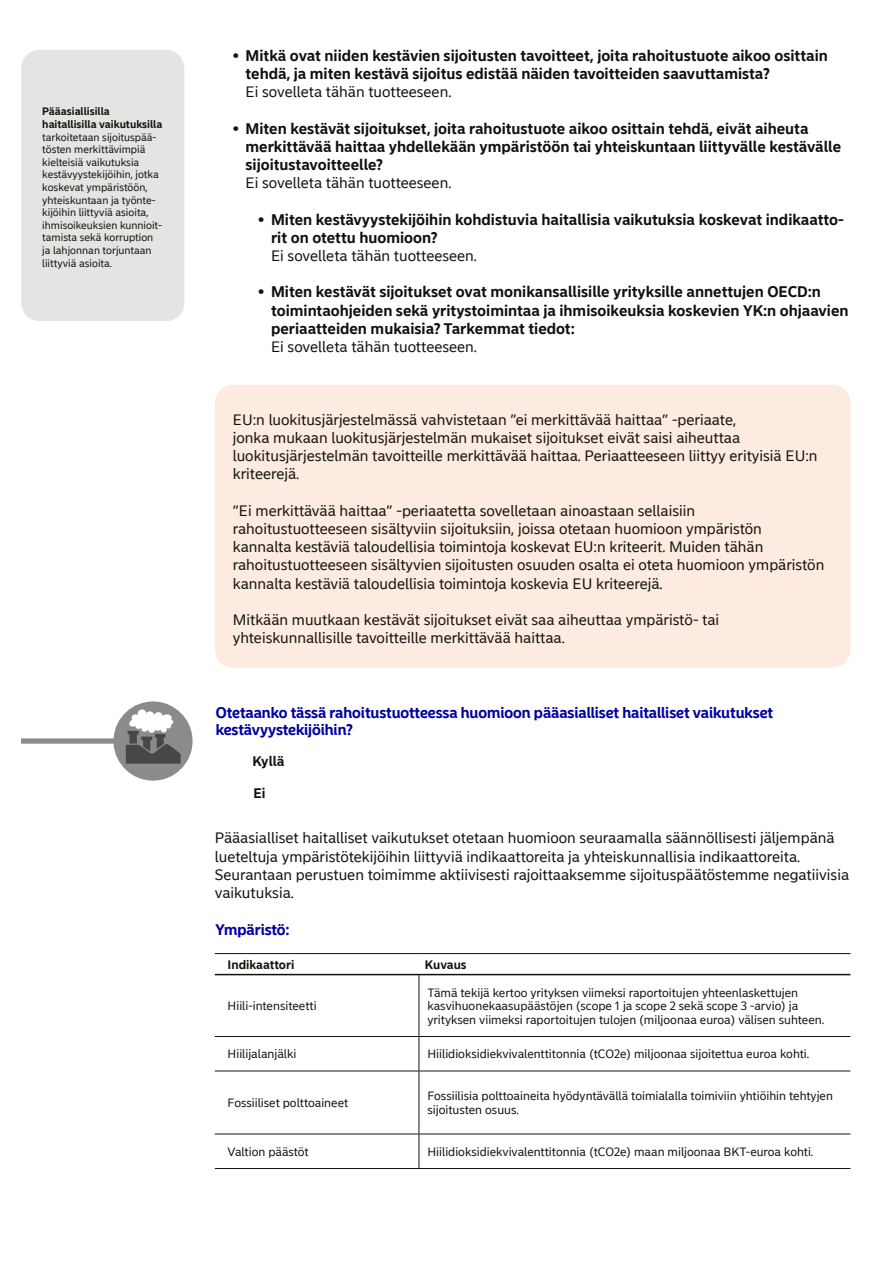
<style>
.page{position:relative;width:893px;height:1263px;background:#fff}
.page>*{position:absolute;margin:0;border:0;box-sizing:border-box;transform-origin:0 0}
.ESG_Body_text_no_ind{font:15px/18.1px "Nordea Sans Small";color:#12120d}
.t1{font:700 15px/18.1px "Nordea Sans Small";color:#12120d}
.ESG_Lomake__H2{font:700 15px/16.8px "Nordea Sans Large";color:#0000a0}
.Body_text_indent_FI{font:700 13.5px "Nordea Sans Small";color:#12120d}
.Taulukko_leipis_FI{font:12px/13.5px "Nordea Sans Small";color:#12120d}
.Header_row_FI{font:700 12px "Nordea Sans Small";color:#12120d}
.Info_and_image_text{font:10.5px/12.6px "Nordea Sans Small";color:#12120d}
.s1{font-weight:700}
.s2{font-weight:400}
</style>
<div class="page">
<div style="left:114px;top:701px;width:79px;height:80px;background:#8b8a8d;border-radius:39px"></div>
<svg style="left:126px;top:709px;width:55px;height:55px"></svg>
<div style="left:215px;top:385px;width:635px;height:283px;background:#fdeae0;border-radius:18px"></div>
<div style="left:21px;top:50px;width:163px;height:271px;background:#e6e4e3;border-radius:18px"></div>
<hr style="left:215px;top:953px;width:204px;height:1px;background:#12120d">
<hr style="left:419px;top:953px;width:431px;height:1px;background:#12120d">
<hr style="left:215px;top:974px;width:204px;height:1px;background:#12120d">
<hr style="left:419px;top:974px;width:431px;height:1px;background:#12120d">
<hr style="left:419px;top:975px;width:1px;height:61px;background:#12120d">
<hr style="left:215px;top:1036px;width:204px;height:1px;background:#12120d">
<hr style="left:419px;top:1036px;width:431px;height:1px;background:#12120d">
<hr style="left:419px;top:1037px;width:1px;height:33px;background:#12120d">
<hr style="left:215px;top:1070px;width:204px;height:1px;background:#12120d">
<hr style="left:419px;top:1070px;width:431px;height:1px;background:#12120d">
<hr style="left:419px;top:1071px;width:1px;height:62px;background:#12120d">
<hr style="left:215px;top:1133px;width:204px;height:1px;background:#12120d">
<hr style="left:419px;top:1133px;width:431px;height:1px;background:#12120d">
<hr style="left:419px;top:1134px;width:1px;height:34px;background:#12120d">
<hr style="left:215px;top:1168px;width:204px;height:1px;background:#12120d">
<hr style="left:419px;top:1168px;width:431px;height:1px;background:#12120d">
<p class="Info_and_image_text" style="left:42px;top:105px;width:122px"><span class="s1">Pääasiallisilla haitallisilla vaikutuksilla </span>tarkoitetaan sijoituspää&shy;tösten merkittävimpiä kielteisiä vaikutuksia kestävyystekijöihin, jotka koskevat ympäristöön, yhteiskuntaan ja työnte&shy;kijöihin liittyviä asioita, ihmisoikeuksien kunnioit&shy;tamista sekä korruption ja lahjonnan torjuntaan liittyviä asioita.</p>
<p class="t1" style="left:246px;top:46px;width:584px;text-indent:-13px">• Mitkä ovat niiden kestävien sijoitusten tavoitteet, joita rahoitustuote aikoo osittain tehdä, ja miten kestävä sijoitus edistää näiden tavoitteiden saavuttamista?<br><span class="s2">Ei sovelleta tähän tuotteeseen.</span></p>
<p class="t1" style="left:246px;top:119px;width:597px;text-indent:-13px">• Miten kestävät sijoitukset, joita rahoitustuote aikoo osittain tehdä, eivät aiheuta merkittävää haittaa yhdellekään ympäristöön tai yhteiskuntaan liittyvälle kestävälle sijoitustavoitteelle?<br><span class="s2">Ei sovelleta tähän tuotteeseen.</span></p>
<p class="t1" style="left:271px;top:210px;width:574px;text-indent:-13px">• Miten kestävyystekijöihin kohdistuvia haitallisia vaikutuksia koskevat indikaatto&shy;rit on otettu huomioon?<br><span class="s2">Ei sovelleta tähän tuotteeseen.</span></p>
<p class="t1" style="left:271px;top:283px;width:579px;text-indent:-13px">• Miten kestävät sijoitukset ovat monikansallisille yrityksille annettujen OECD:n toimintaohjeiden sekä yritystoimintaa ja ihmisoikeuksia koskevien YK:n ohjaavien periaatteiden mukaisia? Tarkemmat tiedot:<br><span class="s2">Ei sovelleta tähän tuotteeseen.</span></p>
<p class="ESG_Body_text_no_ind" style="left:233px;top:411px;width:586px">EU:n luokitusjärjestelmässä vahvistetaan ”ei merkittävää haittaa” -periaate,<br>jonka mukaan luokitusjärjestelmän mukaiset sijoitukset eivät saisi aiheuttaa luokitusjärjestelmän tavoitteille merkittävää haittaa. Periaatteeseen liittyy erityisiä EU:n kriteerejä.</p>
<p class="ESG_Body_text_no_ind" style="left:233px;top:502px;width:593px">”Ei merkittävää haittaa” -periaatetta sovelletaan ainoastaan sellaisiin rahoitustuotteeseen sisältyviin sijoituksiin, joissa otetaan huomioon ympäristön kannalta kestäviä taloudellisia toimintoja koskevat EU:n kriteerit. Muiden tähän rahoitustuotteeseen sisältyvien sijoitusten osuuden osalta ei oteta huomioon ympäristön kannalta kestäviä taloudellisia toimintoja koskevia EU kriteerejä.</p>
<p class="ESG_Body_text_no_ind" style="left:233px;top:611px;width:488px">Mitkään muutkaan kestävät sijoitukset eivät saa aiheuttaa ympäristö- tai yhteiskunnallisille tavoitteille merkittävää haittaa.</p>
<h2 class="ESG_Lomake__H2" style="left:216px;top:705px;width:559px">Otetaanko tässä rahoitustuotteessa huomioon pääasialliset haitalliset vaikutukset kestävyystekijöihin?</h2>
<p class="Body_text_indent_FI" style="left:253px;top:753px;width:33px">Kyllä</p>
<p class="Body_text_indent_FI" style="left:253px;top:785px;width:14px">Ei</p>
<p class="ESG_Body_text_no_ind" style="left:215px;top:829px;width:636px">Pääasialliset haitalliset vaikutukset otetaan huomioon seuraamalla säännöllisesti jäljempänä lueteltuja ympäristötekijöihin liittyviä indikaattoreita ja yhteiskunnallisia indikaattoreita.<br>Seurantaan perustuen toimimme aktiivisesti rajoittaaksemme sijoituspäätöstemme negatiivisia vaikutuksia.</p>
<h2 class="ESG_Lomake__H2" style="left:216px;top:922px;width:76px">Ympäristö:</h2>
<p class="Header_row_FI" style="left:228px;top:957px;width:68px">Indikaattori</p>
<p class="Header_row_FI" style="left:425px;top:957px;width:43px">Kuvaus</p>
<p class="Taulukko_leipis_FI" style="left:228px;top:999px;width:91px">Hiili-intensiteetti</p>
<p class="Taulukko_leipis_FI" style="left:427px;top:986px;width:398px">Tämä tekijä kertoo yrityksen viimeksi raportoitujen yhteenlaskettujen kasvihuonekaasupäästöjen (scope 1 ja scope 2 sekä scope 3 -arvio) ja yrityksen viimeksi raportoitujen tulojen (miljoonaa euroa) välisen suhteen.</p>
<p class="Taulukko_leipis_FI" style="left:228px;top:1047px;width:70px">Hiilijalanjälki</p>
<p class="Taulukko_leipis_FI" style="left:427px;top:1047px;width:383px">Hiilidioksidiekvivalenttitonnia (tCO2e) miljoonaa sijoitettua euroa kohti.</p>
<p class="Taulukko_leipis_FI" style="left:228px;top:1096px;width:122px">Fossiiliset polttoaineet</p>
<p class="Taulukko_leipis_FI" style="left:427px;top:1089px;width:407px">Fossiilisia polttoaineita hyödyntävällä toimialalla toimiviin yhtiöihin tehtyjen sijoitusten osuus.</p>
<p class="Taulukko_leipis_FI" style="left:228px;top:1145px;width:83px">Valtion päästöt</p>
<p class="Taulukko_leipis_FI" style="left:427px;top:1145px;width:387px">Hiilidioksidiekvivalenttitonnia (tCO2e) maan miljoonaa BKT-euroa kohti.</p>
</div>
